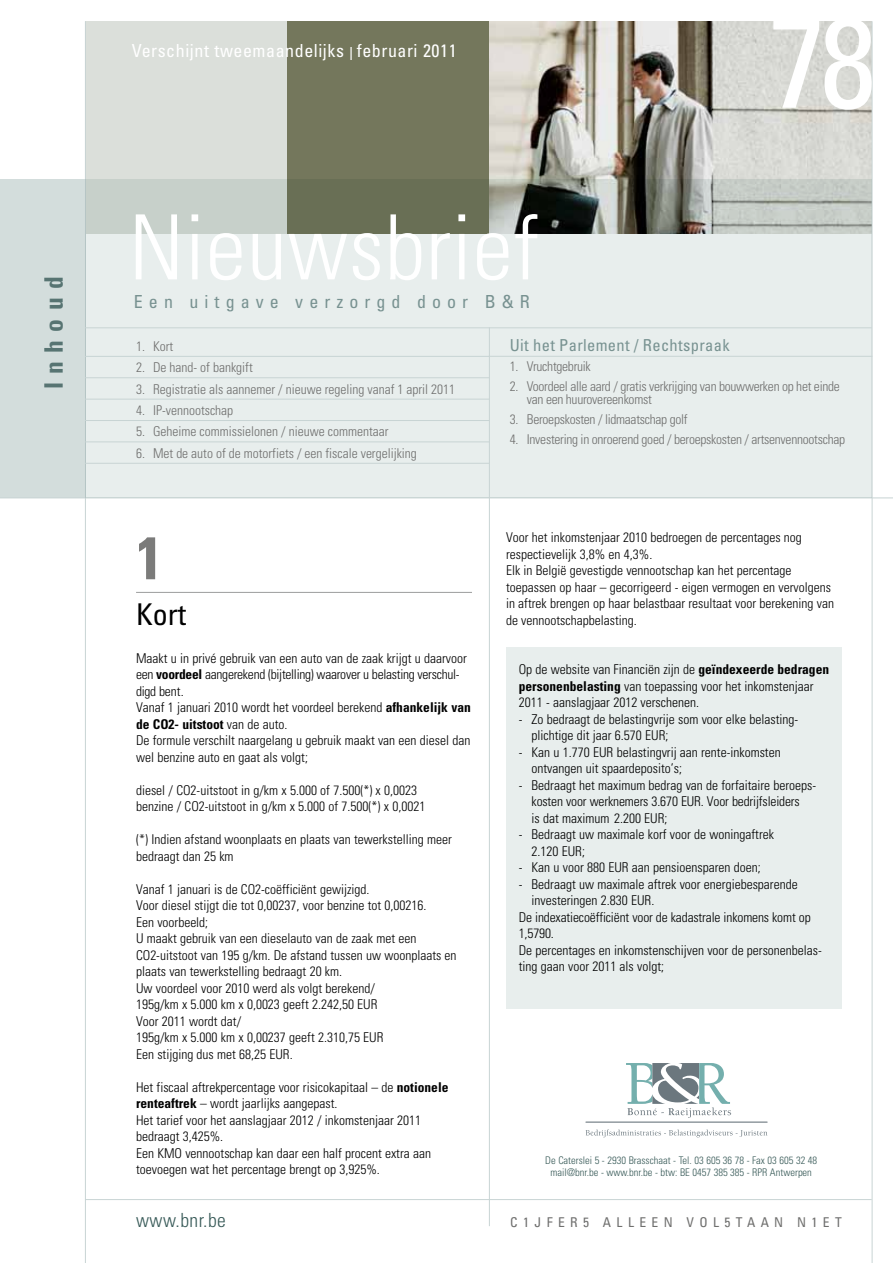
<style>
.page{position:relative;width:893px;height:1263px;background:#fff}
.page>*{position:absolute;margin:0;border:0;box-sizing:border-box;transform-origin:0 0}
.t1{font:condensed 127.5px "Univers";color:#fff}
.t2{font:300 condensed 90px "Univers";letter-spacing:.01em;color:#fff}
.t3{font:700 condensed 60px "Univers";color:#7b7b7a}
.t4{font:condensed 30px "Univers";color:#000}
.t5{font:700 condensed 25.5px "Univers";letter-spacing:.33em;color:#385a58}
.t6{font:300 condensed 19.5px "Univers";letter-spacing:.025em;color:#385a58}
.t7{font:condensed 18px "Univers";letter-spacing:.03em;color:#fff}
.t8{font:condensed 18px "Univers";letter-spacing:.335em;color:#789291}
.t9{font:condensed 16.5px "Univers";letter-spacing:.02em;color:#789291}
.t10{font:300 condensed 13.5px/16.5px "Univers";color:#000}
.t11{font:300 condensed 13.5px/13.5px "Univers";letter-spacing:-.02em;color:#6f6f6e}
.t12{font:300 condensed 13.5px "Univers";color:#6f6f6e}
.t13{font:condensed 13.5px "Univers";letter-spacing:.4em;color:#6f6f6e}
.t14{font:300 condensed 10.5px/12px "Univers";color:#385a58;text-align:center}
.s1{font-weight:700}
</style>
<div class="page">
<div style="left:506px;top:647px;width:336px;height:361px;background:#e8eeed"></div>
<img style="left:489px;top:21px;width:383px;height:158px">
<div style="left:0;top:179px;width:85px;height:318px;background:#d3dddc"></div>
<hr style="left:136px;top:592px;width:336px;height:1px;background:#9c9d9d">
<hr style="left:0;top:497px;width:893px;height:1px;background:#c8d4d4">
<hr style="left:85px;top:1199px;width:787px;height:1px;background:#c8d4d4">
<div style="left:85px;top:21px;width:202px;height:213px;background:#dbdfda"></div>
<div style="left:287px;top:21px;width:202px;height:213px;background:#74775c"></div>
<hr style="left:85px;top:21px;width:1px;height:1242px;background:#c8d4d4">
<hr style="left:872px;top:21px;width:1px;height:1242px;background:#c8d4d4">
<hr style="left:586px;top:1122px;width:181px;height:1px;background:#6c787e">
<svg style="left:586px;top:1129px;width:181px;height:8px"></svg>
<svg style="left:626px;top:1063px;width:105px;height:55px"></svg>
<svg style="left:85px;top:179px;width:787px;height:318px;background:#d8dedc"></svg>
<hr style="left:489px;top:327px;width:1px;height:899px;background:#c8d4d4">
<hr style="left:85px;top:356px;width:404px;height:1px;background:#c8d4d4">
<hr style="left:85px;top:377px;width:404px;height:1px;background:#c8d4d4">
<hr style="left:85px;top:399px;width:404px;height:1px;background:#c8d4d4">
<hr style="left:85px;top:420px;width:404px;height:1px;background:#c8d4d4">
<hr style="left:85px;top:441px;width:404px;height:1px;background:#c8d4d4">
<hr style="left:85px;top:463px;width:404px;height:1px;background:#c8d4d4">
<hr style="left:489px;top:356px;width:383px;height:1px;background:#c8d4d4">
<hr style="left:85px;top:327px;width:787px;height:1px;background:#c8d4d4">
<h3 class="t5" style="left:38px;top:389px;width:114px;rotate:-90deg">Inhoud</h3>
<h3 class="t7" style="left:132px;top:39px;width:326px">Verschijnt tweemaandelijks I februari 2011</h3>
<h2 class="t2" style="left:129px;top:194px;width:411px">nieuwsbrief</h2>
<h1 class="t1" style="left:770px;top:-18px;width:108px">78</h1>
<h3 class="t8" style="left:134px;top:290px;width:395px">Een uitgave verzorgd door B&amp;R</h3>
<p class="t11" style="left:136px;top:339px;width:39px">1. Kort</p>
<p class="t12" style="left:136px;top:359px;width:118px">2. De hand- of bankgift</p>
<p class="t12" style="left:136px;top:381px;width:321px">3. Registratie als aannemer / nieuwe regeling vanaf 1 april 2011</p>
<p class="t12" style="left:136px;top:402px;width:99px">4. IP-vennootschap</p>
<p class="t12" style="left:136px;top:424px;width:254px">5. Geheime commissielonen / nieuwe commentaar</p>
<p class="t12" style="left:136px;top:445px;width:282px">6. Met de auto of de motorfiets / een fiscale vergelijking</p>
<p class="t9" style="left:510px;top:334px;width:221px">Uit het Parlement / Rechtspraak</p>
<p class="t11" style="left:510px;top:359px;width:82px">1. Vruchtgebruik</p>
<p class="t11" style="left:527px;top:379px;width:314px;text-indent:-17px">2. Voordeel alle aard / gratis verkrijging van bouwwerken op het einde van een huurovereenkomst</p>
<p class="t11" style="left:510px;top:412px;width:179px">3. Beroepskosten / lidmaatschap golf</p>
<p class="t11" style="left:510px;top:432px;width:337px">4. Investering in onroerend goed / beroepskosten / artsenvennootschap</p>
<h3 class="t3" style="left:136px;top:521px;width:28px">1</h3>
<h3 class="t4" style="left:136px;top:595px;width:52px">Kort</h3>
<p class="t10" style="left:136px;top:650px;width:336px">Maakt u in privé gebruik van een auto van de zaak krijgt u daarvoor een <span class="s1">voordeel</span> aangerekend (bijtelling) waarover u belasting verschul&shy;digd bent.<br>Vanaf 1 januari 2010 wordt het voordeel berekend <span class="s1">afhankelijk van de CO2- uitstoot</span> van de auto.<br>De formule verschilt naargelang u gebruik maakt van een diesel dan wel benzine auto en gaat als volgt;</p>
<p class="t10" style="left:136px;top:782px;width:291px">diesel / CO2-uitstoot in g/km x 5.000 of 7.500(*) x 0,0023 benzine / CO2-uitstoot in g/km x 5.000 of 7.500(*) x 0,0021</p>
<p class="t10" style="left:136px;top:831px;width:317px">(*) Indien afstand woonplaats en plaats van tewerkstelling meer bedraagt dan 25 km</p>
<p class="t10" style="left:136px;top:881px;width:322px">Vanaf 1 januari is de CO2-coëfficiënt gewijzigd.<br>Voor diesel stijgt die tot 0,00237, voor benzine tot 0,00216.<br>Een voorbeeld;<br>U maakt gebruik van een dieselauto van de zaak met een CO2-uitstoot van 195 g/km. De afstand tussen uw woonplaats en plaats van tewerkstelling bedraagt 20 km.<br>Uw voordeel voor 2010 werd als volgt berekend/<br>195g/km x 5.000 km x 0,0023 geeft 2.242,50 EUR<br>Voor 2011 wordt dat/<br>195g/km x 5.000 km x 0,00237 geeft 2.310,75 EUR<br>Een stijging dus met 68,25 EUR.</p>
<p class="t10" style="left:136px;top:1079px;width:314px">Het fiscaal aftrekpercentage voor risicokapitaal – de <span class="s1">notionele renteaftrek</span> – wordt jaarlijks aangepast.<br>Het tarief voor het aanslagjaar 2012 / inkomstenjaar 2011 bedraagt 3,425%.<br>Een KMO vennootschap kan daar een half procent extra aan toevoegen wat het percentage brengt op 3,925%.</p>
<p class="t10" style="left:506px;top:529px;width:329px">Voor het inkomstenjaar 2010 bedroegen de percentages nog respectievelijk 3,8% en 4,3%.<br>Elk in België gevestigde vennootschap kan het percentage toepassen op haar – gecorrigeerd - eigen vermogen en vervolgens in aftrek brengen op haar belastbaar resultaat voor berekening van de vennootschapbelasting.</p>
<p class="t10" style="left:519px;top:661px;width:312px">Op de website van Financiën zijn de <span class="s1">geïndexeerde bedragen personenbelasting</span> van toepassing voor het inkomstenjaar<br>2011 - aanslagjaar 2012 verschenen.</p>
<p class="t10" style="left:532px;top:711px;width:268px;text-indent:-13px">- Zo bedraagt de belastingvrije som voor elke belasting&shy;plichtige dit jaar 6.570 EUR;</p>
<p class="t10" style="left:532px;top:744px;width:251px;text-indent:-13px">- Kan u 1.770 EUR belastingvrij aan rente-inkomsten ontvangen uit spaardeposito’s;</p>
<p class="t10" style="left:532px;top:777px;width:286px;text-indent:-13px">- Bedraagt het maximum bedrag van de forfaitaire beroeps&shy;kosten voor werknemers 3.670 EUR. Voor bedrijfsleiders<br>is dat maximum 2.200 EUR;</p>
<p class="t10" style="left:532px;top:826px;width:244px;text-indent:-13px">- Bedraagt uw maximale korf voor de woningaftrek<br>2.120 EUR;</p>
<p class="t10" style="left:519px;top:859px;width:243px">- Kan u voor 880 EUR aan pensioensparen doen;</p>
<p class="t10" style="left:519px;top:876px;width:280px">- Bedraagt uw maximale aftrek voor energiebesparende</p>
<p class="t10" style="left:532px;top:892px;width:124px">investeringen 2.830 EUR.</p>
<p class="t10" style="left:519px;top:909px;width:293px">De indexatiecoëfficiënt voor de kadastrale inkomens komt op</p>
<p class="t10" style="left:519px;top:925px;width:37px">1,5790.</p>
<p class="t10" style="left:519px;top:942px;width:305px">De percentages en inkomstenschijven voor de personenbelas-</p>
<p class="t10" style="left:519px;top:958px;width:147px">ting gaan voor 2011 als volgt;</p>
<p class="t14" style="left:545px;top:1154px;width:273px">De Caterslei 5 - 2930 Brasschaat - Tel. 03 605 36 78 - Fax 03 605 32 48 mail@bnr.be - www.bnr.be - btw: BE 0457 385 385 - RPR Antwerpen</p>
<h3 class="t6" style="left:136px;top:1209px;width:91px">www.bnr.be</h3>
<p class="t13" style="left:510px;top:1214px;width:333px">C1jfEr5 allee n vol5taan n1e t</p>
</div>
